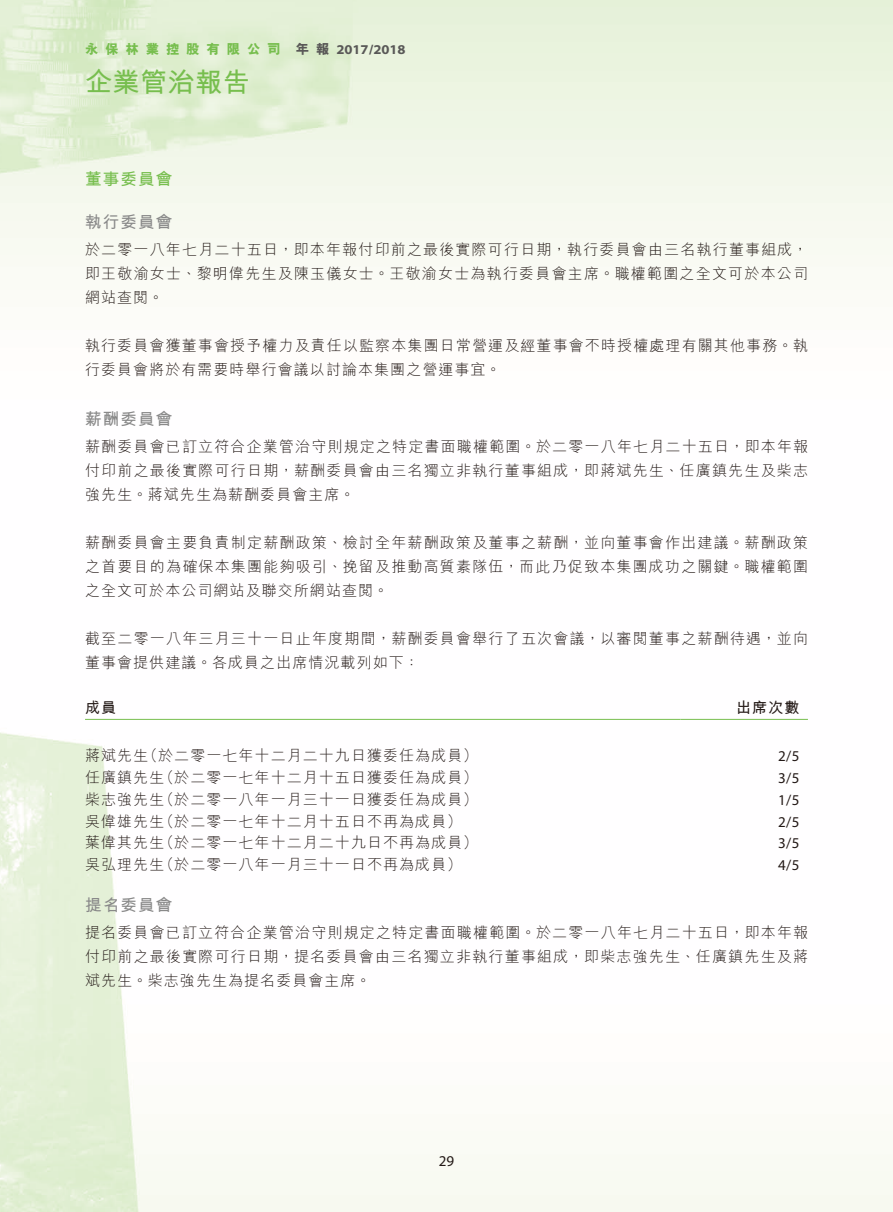
<style>
.page{position:relative;width:893px;height:1212px;background:#fff}
.page>*{position:absolute;margin:0;border:0;box-sizing:border-box;transform-origin:0 0}
.t1{font:700 27px "M Hei HK";letter-spacing:.02em;color:#77be4e}
.t2{font:700 16.5px "M Hei HK";letter-spacing:.07em;color:#898989}
.t3{font:700 16.5px "M Hei HK";letter-spacing:.07em;color:#77be4e}
.t4{font:300 15px/24px "M Hei HK";letter-spacing:.07em;color:#231916;text-align:justify}
.t5{font:15px "Myriad Pro";color:#231916}
.t6{font:700 15px "M Hei HK";letter-spacing:.07em;color:#231916}
.t7{font:800 13.5px "M Hei HK";color:#77be4e}
.t8{font:700 semi-expanded 13.5px "Myriad Pro";color:#595857}
.t9{font:800 13.5px "M Hei HK";color:#595857}
</style>
<div class="page">
<img style="left:0;top:0;width:893px;height:1212px">
<hr style="left:85px;top:719px;width:595px;height:1px;background:#77be4e">
<hr style="left:680px;top:719px;width:128px;height:1px;background:#77be4e">
<p class="t7" style="left:85px;top:40px;width:15px">永</p>
<p class="t7" style="left:105px;top:40px;width:15px">保</p>
<p class="t7" style="left:126px;top:40px;width:15px">林</p>
<p class="t7" style="left:146px;top:40px;width:15px">業</p>
<p class="t7" style="left:166px;top:40px;width:15px">控</p>
<p class="t7" style="left:207px;top:40px;width:15px">有</p>
<p class="t7" style="left:186px;top:40px;width:15px">股</p>
<p class="t7" style="left:247px;top:40px;width:15px">公</p>
<p class="t7" style="left:227px;top:40px;width:15px">限</p>
<p class="t7" style="left:267px;top:40px;width:15px">司</p>
<p class="t9" style="left:296px;top:40px;width:35px">年報</p>
<p class="t8" style="left:336px;top:40px;width:71px">2017/2018</p>
<h1 class="t1" style="left:85px;top:63px;width:166px">企業管治報告</h1>
<p class="t3" style="left:85px;top:167px;width:89px">董事委員會</p>
<p class="t2" style="left:85px;top:210px;width:89px">執行委員會</p>
<p class="t4" style="left:85px;top:237px;width:725px">於二零一八年七月二十五日，即本年報付印前之最後實際可行日期，執行委員會由三名執行董事組成，即王敬渝女士、黎明偉先生及陳玉儀女士。王敬渝女士為執行委員會主席。職權範圍之全文可於本公司網站查閱。</p>
<p class="t4" style="left:85px;top:333px;width:724px">執行委員會獲董事會授予權力及責任以監察本集團日常營運及經董事會不時授權處理有關其他事務。執行委員會將於有需要時舉行會議以討論本集團之營運事宜。</p>
<p class="t2" style="left:85px;top:407px;width:89px">薪酬委員會</p>
<p class="t4" style="left:85px;top:433px;width:725px">薪酬委員會已訂立符合企業管治守則規定之特定書面職權範圍。於二零一八年七月二十五日，即本年報付印前之最後實際可行日期，薪酬委員會由三名獨立非執行董事組成，即蔣斌先生、任廣鎮先生及柴志強先生。蔣斌先生為薪酬委員會主席。</p>
<p class="t4" style="left:85px;top:529px;width:725px">薪酬委員會主要負責制定薪酬政策、檢討全年薪酬政策及董事之薪酬，並向董事會作出建議。薪酬政策之首要目的為確保本集團能夠吸引、挽留及推動高質素隊伍，而此乃促致本集團成功之關鍵。職權範圍之全文可於本公司網站及聯交所網站查閱。</p>
<p class="t4" style="left:85px;top:625px;width:725px">截至二零一八年三月三十一日止年度期間，薪酬委員會舉行了五次會議，以審閱董事之薪酬待遇，並向董事會提供建議。各成員之出席情況載列如下：</p>
<p class="t6" style="left:736px;top:697px;width:65px">出席次數</p>
<p class="t6" style="left:85px;top:697px;width:33px">成員</p>
<p class="t4" style="left:143px;top:743px;width:336px">（於二零一七年十二月二十九日獲委任為成員(</p>
<p class="t4" style="left:85px;top:743px;width:65px">蔣斌先生</p>
<p class="t5" style="left:778px;top:747px;width:23px">2/5</p>
<p class="t4" style="left:159px;top:765px;width:320px">（於二零一七年十二月十五日獲委任為成員(</p>
<p class="t4" style="left:85px;top:765px;width:81px">任廣鎮先生</p>
<p class="t5" style="left:778px;top:769px;width:23px">3/5</p>
<p class="t4" style="left:159px;top:787px;width:320px">（於二零一八年一月三十一日獲委任為成員(</p>
<p class="t4" style="left:85px;top:787px;width:81px">柴志強先生</p>
<p class="t5" style="left:778px;top:790px;width:23px">1/5</p>
<p class="t4" style="left:159px;top:808px;width:304px">（於二零一七年十二月十五日不再為成員(</p>
<p class="t4" style="left:85px;top:808px;width:81px">吳偉雄先生</p>
<p class="t5" style="left:778px;top:812px;width:23px">2/5</p>
<p class="t4" style="left:85px;top:830px;width:81px">葉偉其先生</p>
<p class="t4" style="left:159px;top:830px;width:320px">（於二零一七年十二月二十九日不再為成員(</p>
<p class="t5" style="left:778px;top:834px;width:23px">3/5</p>
<p class="t4" style="left:159px;top:852px;width:304px">（於二零一八年一月三十一日不再為成員(</p>
<p class="t4" style="left:85px;top:852px;width:81px">吳弘理先生</p>
<p class="t2" style="left:85px;top:893px;width:89px">提名委員會</p>
<p class="t4" style="left:85px;top:919px;width:725px">提名委員會已訂立符合企業管治守則規定之特定書面職權範圍。於二零一八年七月二十五日，即本年報付印前之最後實際可行日期，提名委員會由三名獨立非執行董事組成，即柴志強先生、任廣鎮先生及蔣斌先生。柴志強先生為提名委員會主席。</p>
<p class="t5" style="left:778px;top:856px;width:23px">4/5</p>
<p class="t5" style="left:439px;top:1151px;width:17px">29</p>
</div>
